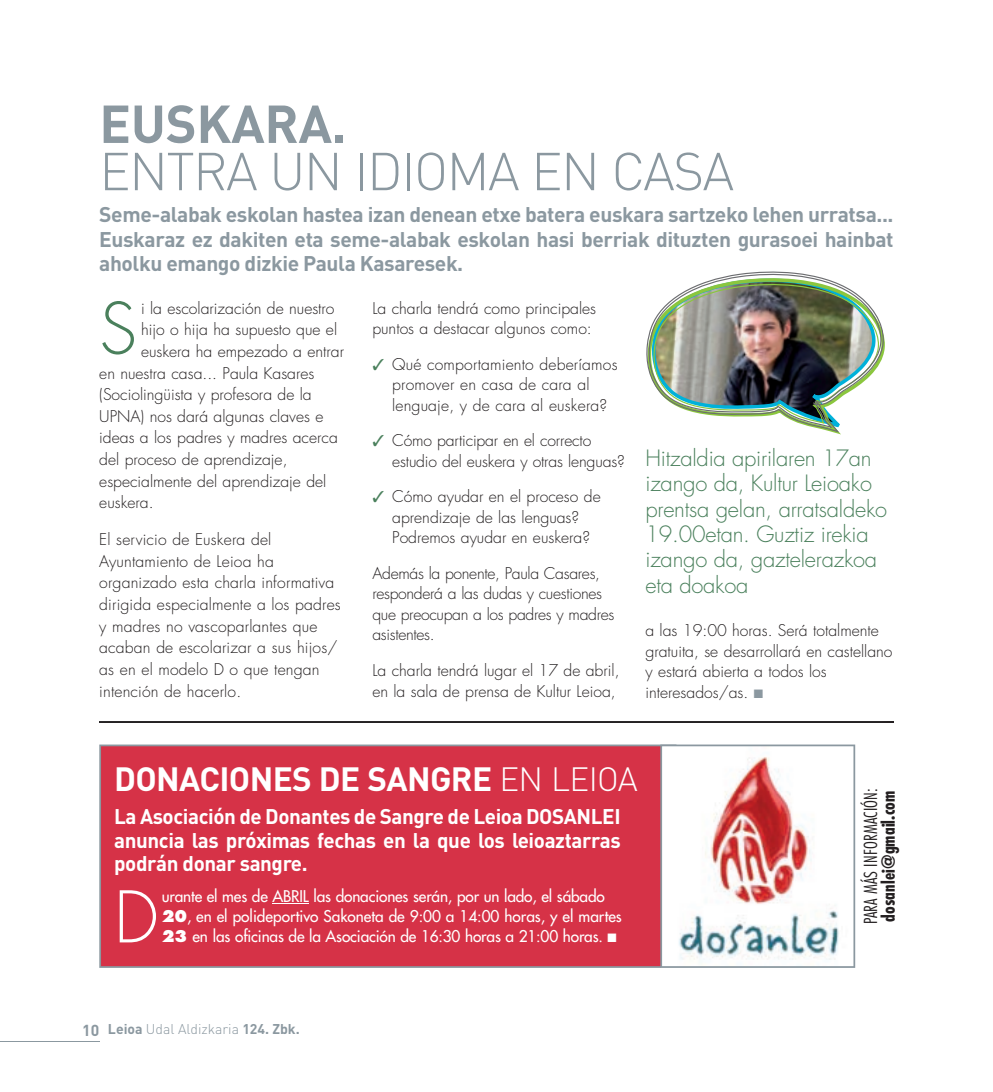
<style>
.page{position:relative;width:993px;height:1092px;background:#fff}
.page>*{position:absolute;margin:0;border:0;box-sizing:border-box;transform-origin:0 0}
.t1{font:300 69.12px "Futura";color:#4a805c}
.t2{font:300 69.12px "Futura";color:#fff}
.t3{font:300 52.5px "DIN";letter-spacing:-.03em;color:#8b98a0}
.t4{font:700 52.5px "DIN";letter-spacing:-.005em;color:#8b98a0}
.t5{font:700 33.25px "DIN";letter-spacing:-.02em;color:#fff}
.t6{font:300 21.88px/25.4px "Futura";letter-spacing:-.01em;color:#4a805c}
.t7{font:700 21px/24.5px "DIN";letter-spacing:-.02em;color:#8b98a0;text-align:justify}
.t8{font:700 21px/23.6px "DIN";letter-spacing:-.02em;color:#fff;text-align:justify}
.t9{font:300 condensed 17.5px "Futura";letter-spacing:.01em;color:#231f20}
.t10{font:700 condensed 17.5px "Futura";letter-spacing:.01em;color:#231f20}
.t11{font:300 15.75px/20.5px "Futura";color:#231f20}
.t12{font:15.75px/20.1px "Futura";letter-spacing:-.01em;color:#fff}
.t13{font:300 15.75px/20.5px "Futura";letter-spacing:-.02em;color:#231f20}
.t14{font:300 14px "DIN";color:#8b98a0}
.s1{color:#4a805c}
.s2{color:#8b98a0}
.s3{font-weight:300}
.s4{font-weight:800}
.s5{font-weight:700;font-size:15.75px}
.s6{font-weight:700}
</style>
<div class="page">
<hr style="left:0;top:1040px;width:99px;height:1px;background:#8b98a0">
<img style="left:99px;top:721px;width:794px;height:1px">
<div style="left:99px;top:744px;width:561px;height:223px;background:#d63247"></div>
<hr style="left:272px;top:903px;width:36px;height:1px;background:#fff">
<img style="left:660px;top:744px;width:194px;height:223px">
<img style="left:646px;top:271px;width:238px;height:163px">
<h2 class="t4" style="left:99px;top:90px;width:249px">euskara.</h2>
<h2 class="t3" style="left:99px;top:139px;width:636px">ENTRA UN IDIOMA EN CASA</h2>
<h3 class="t7" style="left:99px;top:201px;width:795px">seme-alabak eskolan hastea izan denean etxe batera euskara sartzeko lehen urratsa... euskaraz ez dakiten eta seme-alabak eskolan hasi berriak dituzten gurasoei hainbat aholku emango dizkie paula kasaresek.</h3>
<h1 class="t1" style="left:99px;top:287px;width:39px">S</h1>
<p class="t11" style="left:141px;top:298px;width:195px">i la escolarización de nuestro</p>
<p class="t11" style="left:141px;top:320px;width:197px">hijo o hija ha supuesto que el</p>
<p class="t11" style="left:141px;top:341px;width:204px">euskera ha empezado a entrar</p>
<p class="t11" style="left:99px;top:363px;width:216px">en nuestra casa... Paula Kasares</p>
<p class="t11" style="left:99px;top:384px;width:214px">(Sociolingüista y profesora de la</p>
<p class="t11" style="left:99px;top:406px;width:225px">UPNA) nos dará algunas claves e</p>
<p class="t11" style="left:99px;top:428px;width:240px">ideas a los padres y madres acerca</p>
<p class="t11" style="left:99px;top:449px;width:190px">del proceso de aprendizaje,</p>
<p class="t11" style="left:99px;top:471px;width:228px">especialmente del aprendizaje del</p>
<p class="t11" style="left:99px;top:493px;width:56px">euskera.</p>
<p class="t11" style="left:99px;top:529px;width:243px;line-height:21.7px">El servicio de Euskera del<br>Ayuntamiento de Leioa ha organizado esta charla informativa dirigida especialmente a los padres y madres no vascoparlantes que acaban de escolarizar a sus hijos/ as en el modelo D o que tengan intención de hacerlo.</p>
<p class="t11" style="left:372px;top:298px;width:225px">La charla tendrá como principales puntos a destacar algunos como:</p>
<p class="t11" style="left:392px;top:354px;width:227px;text-indent:-20px"><span class="s1">✓</span> Qué comportamiento deberíamos promover en casa de cara al lenguaje, y de cara al euskera?</p>
<p class="t11" style="left:392px;top:430px;width:234px;text-indent:-20px"><span class="s1">✓</span> Cómo participar en el correcto estudio del euskera y otras lenguas?</p>
<p class="t11" style="left:372px;top:486px;width:230px;text-align:center"><span class="s1">✓</span> Cómo ayudar en el proceso de aprendizaje de las lenguas?<br>Podremos ayudar en euskera?</p>
<p class="t13" style="left:372px;top:563px;width:243px">Además la ponente, Paula Casares, responderá a las dudas y cuestiones que preocupan a los padres y madres asistentes.</p>
<p class="t11" style="left:372px;top:660px;width:248px">La charla tendrá lugar el 17 de abril, en la sala de prensa de Kultur Leioa,</p>
<h3 class="t6" style="left:645px;top:446px;width:243px">Hitzaldia apirilaren 17an izango da, Kultur Leioako prentsa gelan, arratsaldeko<br>19.00etan. Guztiz irekia izango da, gaztelerazkoa eta doakoa</h3>
<p class="t11" style="left:645px;top:620px;width:248px">a las 19:00 horas. Será totalmente gratuita, se desarrollará en castellano y estará abierta a todos los interesados/as. <span class="s2">■</span></p>
<h3 class="t5" style="left:114px;top:757px;width:525px">donaciones de sanGre <span class="s3">EN LEIOA</span></h3>
<h3 class="t8" style="left:114px;top:803px;width:508px">La asociación de donantes de sangre de Leioa dosanLei anuncia las próximas fechas en la que los leioaztarras podrán donar sangre.</h3>
<h1 class="t2" style="left:114px;top:875px;width:46px">D</h1>
<p class="t12" style="left:162px;top:886px;width:461px">urante el mes de ABRIL las donaciones serán, por un lado, el sábado<br><span class="s4">20</span>, en el polideportivo Sakoneta de 9:00 a 14:00 horas, y el martes<br><span class="s4">23</span> en las oficinas de la Asociación de 16:30 horas a 21:00 horas. ■</p>
<p class="t14" style="left:82px;top:1020px;width:219px"><span class="s5">10</span> <span class="s6">Leioa</span> UDAL ALDIZKARIA <span class="s6">124. Zbk.</span></p>
<p class="t9" style="left:860px;top:924px;width:138px;rotate:-90deg">PARA MÁS INFORMACIÓN:</p>
<p class="t10" style="left:877px;top:921px;width:133px;rotate:-90deg">dosanlei@gmail.com</p>
</div>
